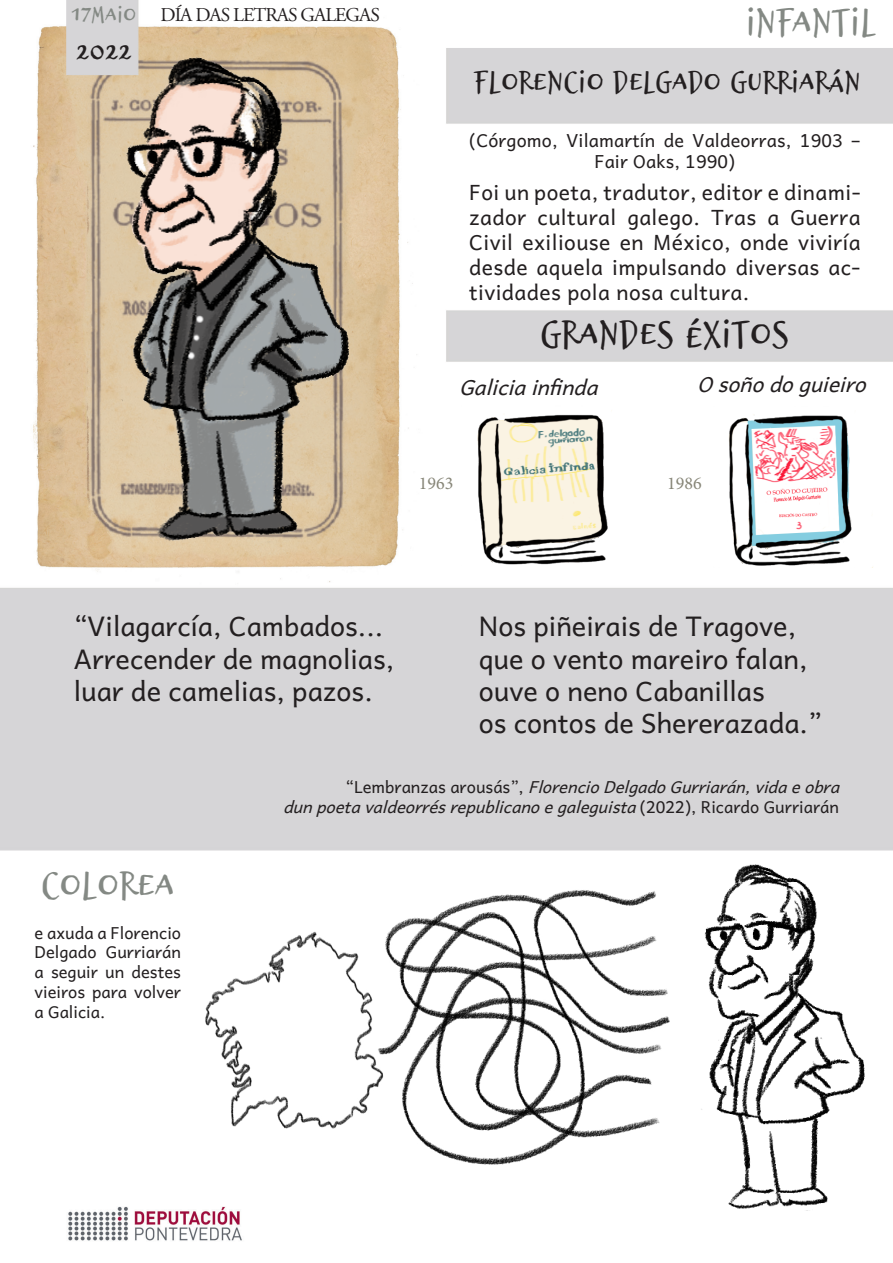
<style>
.page{position:relative;width:893px;height:1263px;background:#fff}
.page>*{position:absolute;margin:0;border:0;box-sizing:border-box;transform-origin:0 0}
.t1{font:45px "Brizel";color:#848984}
.t2{font:45px "Brizel";color:#231f20}
.t3{font:36px "Brizel";color:#231f20}
.t4{font:33px "Brizel";color:#231f20}
.t5{font:27px "Andika Basic";color:#231f20}
.t6{font:27px "Brizel";color:#848984}
.t7{font:21px/25.2px "Andika Basic";letter-spacing:.02em;color:#231f20;text-align:justify}
.t8{font:italic 21px "Andika Basic";color:#231f20}
.t9{font:19.5px "Adobe Garamond";letter-spacing:-.05em;color:#231f20}
.t10{font:18px/21px "Andika Basic";letter-spacing:.01em;color:#231f20;text-align:center}
.t11{font:18px "Minion Pro";color:#878678}
.t12{font:italic 16.5px "Andika Basic";color:#231f20}
.t13{font:16.5px/19.8px "Andika Basic";color:#231f20;text-align:justify}
.s1{font-style:normal}
</style>
<div class="page">
<img style="left:0;top:0;width:893px;height:1241px">
<img style="left:49px;top:38px;width:325px;height:508px">
<img style="left:459px;top:404px;width:153px;height:162px">
<img style="left:707px;top:390px;width:167px;height:190px">
<img style="left:168px;top:863px;width:478px;height:363px">
<img style="left:646px;top:852px;width:247px;height:389px">
<p class="t6" style="left:72px;top:4px;width:66px">17MAIO</p>
<p class="t9" style="left:160px;top:4px;width:221px">DÍA DAS LETRAS GALEGAS</p>
<p class="t4" style="left:76px;top:40px;width:57px">2022</p>
<p class="t1" style="left:746px;top:5px;width:132px">INFANTIL</p>
<p class="t3" style="left:474px;top:68px;width:388px">florencio delgado GURRIARÁN</p>
<p class="t10" style="left:469px;top:128px;width:393px">(Córgomo, Vilamartín de Valdeorras, 1903 –<br>Fair Oaks, 1990)</p>
<p class="t7" style="left:469px;top:176px;width:393px">Foi un poeta, tradutor, editor e dinami&shy;zador cultural galego. Tras a Guerra Civil exiliouse en México, onde viviría desde aquela impulsando diversas ac&shy;tividades pola nosa cultura.</p>
<p class="t2" style="left:540px;top:316px;width:250px">grandes éxitos</p>
<p class="t8" style="left:459px;top:368px;width:148px">Galiciainfinda</p>
<p class="t11" style="left:419px;top:471px;width:36px">1963</p>
<p class="t8" style="left:697px;top:366px;width:179px">Osoñodoguieiro</p>
<p class="t11" style="left:667px;top:471px;width:36px">1986</p>
<p class="t5" style="left:74px;top:602px;width:311px">“Vilagarcía, Cambados...</p>
<p class="t5" style="left:74px;top:634px;width:322px">Arrecender de magnolias,</p>
<p class="t5" style="left:74px;top:666px;width:301px">luar de camelias, pazos.</p>
<p class="t5" style="left:479px;top:602px;width:319px">Nos piñeirais de Tragove,</p>
<p class="t5" style="left:479px;top:634px;width:330px">que o vento mareiro falan,</p>
<p class="t5" style="left:479px;top:666px;width:288px">ouve o neno Cabanillas</p>
<p class="t5" style="left:479px;top:699px;width:344px">os contos de Shererazada.”</p>
<p class="t1" style="left:41px;top:868px;width:135px">colorea</p>
<p class="t13" style="left:35px;top:920px;width:148px">e axuda a Florencio Delgado Gurriarán a seguir un destes vieiros para volver a Galicia.</p>
<p class="t12" style="left:346px;top:772px;width:502px"><span class="s1">“ L e m b r a n z a s a r o u s á s ” ,</span> FlorencioDelgadoGurriarán,vidaeobra</p>
<p class="t12" style="left:283px;top:792px;width:557px">dunpoetavaldeorrésrepublicanoegaleguista<span class="s1">( 2 0 2 2 ) , R i c a r d o G u r r i a r á n</span></p>
</div>
